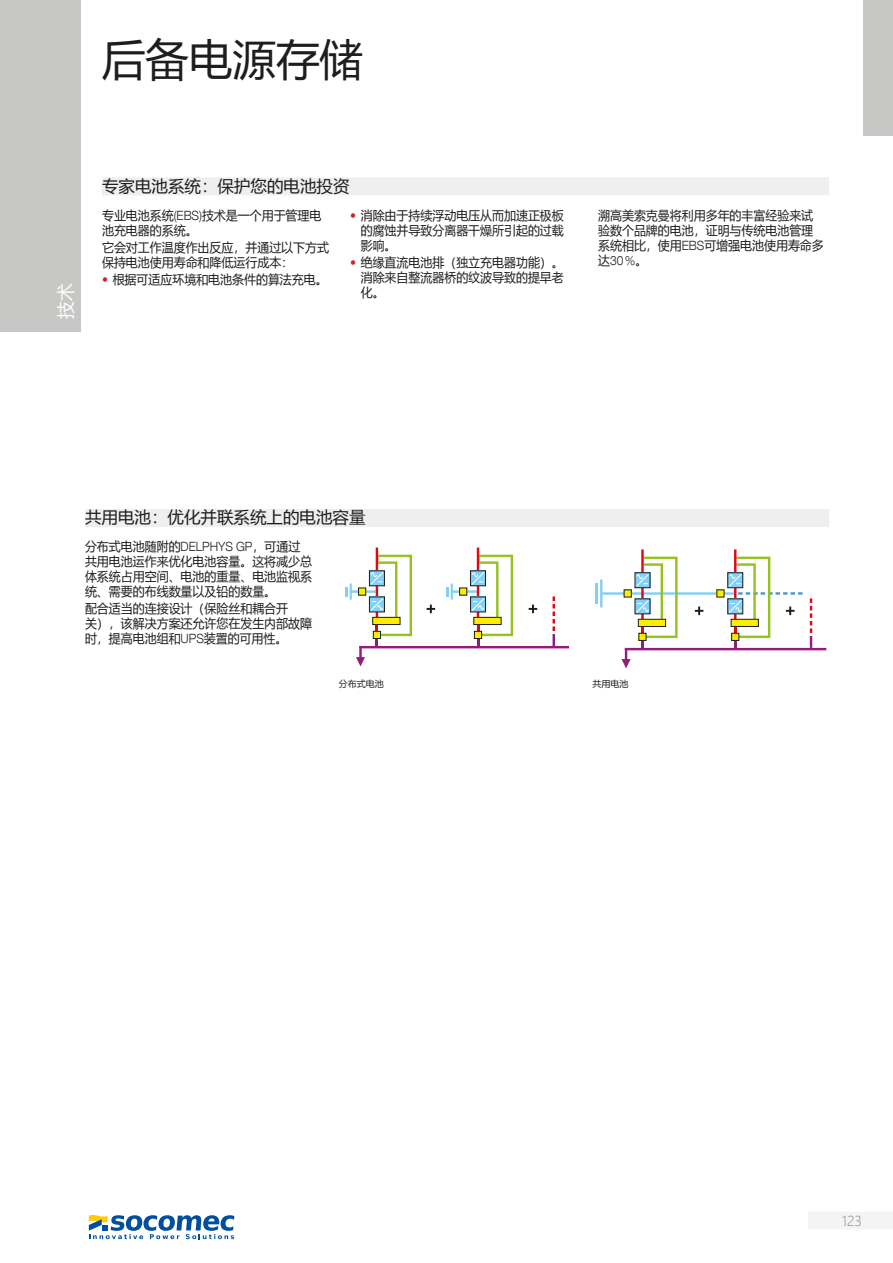
<style>
.page{position:relative;width:893px;height:1263px;background:#fff}
.page>*{position:absolute;margin:0;border:0;box-sizing:border-box;transform-origin:0 0}
.t1{font:43.5px "Microsoft Ya Hei";color:#1d1d1b}
.t2{font:18px "Microsoft Ya Hei";color:#fff}
.t3{font:16.5px "Microsoft Ya Hei";color:#1d1d1b}
.t4{font:300 13.5px "Microsoft Ya Hei";color:#878787}
.t5{font:12.75px/15px "Microsoft Ya Hei";letter-spacing:-.005em;color:#1d1d1b;scale:.94 1}
.t6{font:300 12.75px "Helvetica Neue LT Com";color:#1d1d1b;scale:.94 1}
.t7{font:9px "Microsoft Ya Hei";color:#1d1d1b}
.s1{font-family:"Helvetica Neue LT Com";font-weight:300}
.s2{font-family:"Helvetica Neue LT Com";font-weight:300;color:#cc262c}
.s3{font-family:"Microsoft Ya Hei";font-weight:400}
</style>
<div class="page">
<div style="left:808px;top:1211px;width:85px;height:18px;background:#f4f4f4"></div>
<div style="left:0;top:0;width:81px;height:332px;background:#c7c7c6"></div>
<div style="left:863px;top:0;width:30px;height:136px;background:#c7c7c6"></div>
<div style="left:102px;top:177px;width:727px;height:18px;background:#efefef"></div>
<div style="left:85px;top:509px;width:744px;height:18px;background:#efefef"></div>
<svg style="left:356px;top:657px;width:9px;height:9px"></svg>
<hr style="left:359px;top:646px;width:210px;height:2px;background:#961b81">
<hr style="left:359px;top:646px;width:3px;height:14px;background:#961b81">
<svg style="left:553px;top:596px;width:2px;height:50px"></svg>
<svg style="left:427px;top:605px;width:8px;height:8px"></svg>
<svg style="left:529px;top:605px;width:8px;height:8px"></svg>
<svg style="left:446px;top:547px;width:67px;height:99px"></svg>
<svg style="left:345px;top:547px;width:67px;height:99px"></svg>
<hr style="left:625px;top:648px;width:201px;height:2px;background:#961b81">
<svg style="left:810px;top:598px;width:2px;height:50px"></svg>
<svg style="left:600px;top:549px;width:202px;height:119px"></svg>
<div style="left:639px;top:633px;width:7px;height:7px;background:#ffed00"></div>
<div style="left:639px;top:633px;width:7px;height:8px;border:1px solid #1d1d1b"></div>
<div style="left:638px;top:619px;width:28px;height:7px;background:#ffed00"></div>
<div style="left:638px;top:619px;width:28px;height:8px;border:1px solid #1d1d1b"></div>
<hr style="left:595px;top:583px;width:3px;height:21px;background:#84d0f5">
<svg style="left:89px;top:1215px;width:145px;height:24px"></svg>
<h1 class="t1" style="left:102px;top:30px;width:262px">后备电源存储</h1>
<h2 class="t2" style="left:54px;top:319px;width:37px;rotate:-90deg">技术</h2>
<p class="t3" style="left:102px;top:175px;width:249px">专家电池系统：保护您的电池投资</p>
<p class="t5" style="left:102px;top:207px;width:235px">专业电池系统<span class="s1">(EBS)</span>技术是一个用于管理电池充电器的系统。</p>
<p class="t5" style="left:102px;top:239px;width:243px">它会对工作温度作出反应，并通过以下方式保持电池使用寿命和降低运行成本：</p>
<p class="t5" style="left:102px;top:271px;width:242px"><span class="s2">•</span> 根据可适应环境和电池条件的算法充电。</p>
<p class="t5" style="left:361px;top:207px;width:218px;text-align:justify;text-indent:-11px"><span class="s2">•</span> 消除由于持续浮动电压从而加速正极板的腐蚀并导致分离器干燥所引起的过载影响。</p>
<p class="t5" style="left:361px;top:254px;width:218px;text-align:justify;text-indent:-11px"><span class="s2">•</span> 绝缘直流电池排（独立充电器功能）。消除来自整流器桥的纹波导致的提早老化。</p>
<p class="t5" style="left:598px;top:207px;width:242px">溯高美索克曼将利用多年的丰富经验来试验数个品牌的电池，证明与传统电池管理系统相比，使用<span class="s1">EBS</span>可增强电池使用寿命多</p>
<p class="t6" style="left:598px;top:252px;width:54px"><span class="s3">达</span>30%<span class="s3">。</span></p>
<p class="t3" style="left:85px;top:506px;width:282px">共用电池：优化并联系统上的电池容量</p>
<p class="t5" style="left:85px;top:539px;width:243px">分布式电池随附的<span class="s1">DELPHYS GP</span>，可通过共用电池运作来优化电池容量。这将减少总体系统占用空间、电池的重量、电池监视系统、需要的布线数量以及铅的数量。</p>
<p class="t5" style="left:85px;top:601px;width:243px">配合适当的连接设计（保险丝和耦合开<br>关），该解决方案还允许您在发生内部故障时，提高电池组和<span class="s1">UPS</span>装置的可用性。</p>
<p class="t7" style="left:339px;top:677px;width:46px">分布式电池</p>
<p class="t7" style="left:592px;top:677px;width:37px">共用电池</p>
<p class="t4" style="left:842px;top:1212px;width:22px">123</p>
</div>
